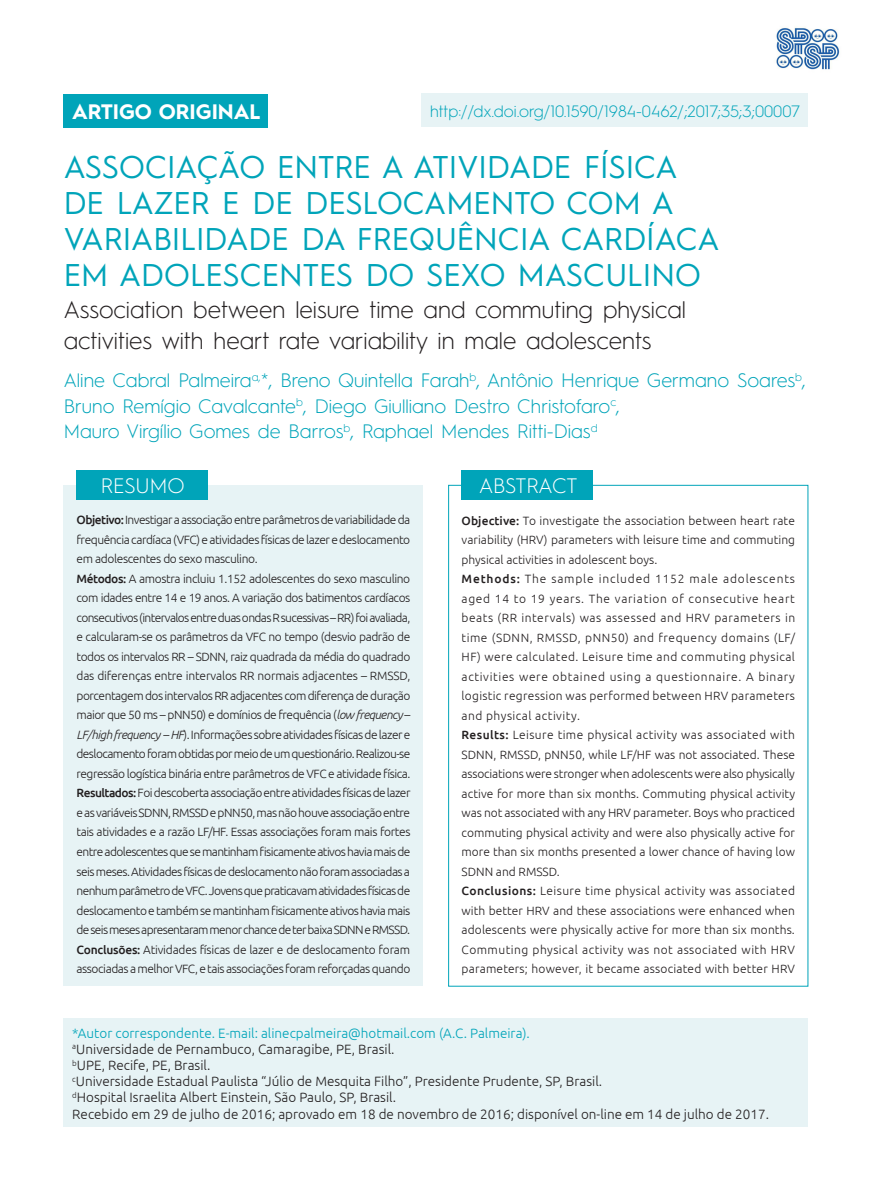
<style>
.page{position:relative;width:893px;height:1191px;background:#fff}
.page>*{position:absolute;margin:0;border:0;box-sizing:border-box;transform-origin:0 0}
.zp_Título_PT{font:31.5px/36px "Hurme Geometric Sans 1";color:#00a4b9}
.zp_Título_IN{font:300 24px/31.5px "Hurme Geometric Sans 1";color:#231f20}
.zp_Resumo_Abstract_t{font:300 21px "Hurme Geometric Sans 1";letter-spacing:-.005em;color:#fff}
.zp_seção{font:700 21px "Hurme Geometric Sans 1";color:#fff}
.zp_Autor{font:300 19.5px/25.5px "Hurme Geometric Sans 1";color:#00a4b9}
.zp_Doi{font:300 16.5px "Hurme Geometric Sans 1";color:#00a4b9}
.zp_Titulações{font:300 13.5px "Ubuntu";color:#231f20}
.zp_Autor_corresponde{font:300 13.5px "Ubuntu";color:#00a4b9}
.zp_Resumo_Abstract{font:300 12px/19.5px "Ubuntu";letter-spacing:-.02em;color:#231f20;text-align:justify}
.s1{font-weight:500}
.s2{font-style:italic}
</style>
<div class="page">
<div style="left:64px;top:485px;width:359px;height:500px;background:#e7f3f5"></div>
<div style="left:77px;top:470px;width:131px;height:30px;background:#00a4b9"></div>
<div style="left:462px;top:470px;width:131px;height:30px;background:#00a4b9"></div>
<div style="left:64px;top:1018px;width:744px;height:109px;background:#e7f3f5"></div>
<div style="left:64px;top:94px;width:204px;height:33px;background:#00a4b9"></div>
<div style="left:421px;top:94px;width:387px;height:33px;background:#e7f3f5"></div>
<img style="left:776px;top:27px;width:64px;height:43px">
<p class="zp_seção" style="left:72px;top:97px;width:190px">ARTIGO ORIGINAL</p>
<p class="zp_Doi" style="left:430px;top:100px;width:372px">http://dx.doi.org/10.1590/1984-0462/;2017;35;3;00007</p>
<p class="zp_Título_PT" style="left:64px;top:147px;width:657px">ASSOCIAÇÃO ENTRE A ATIVIDADE FÍSICA DE LAZER E DE DESLOCAMENTO COM A VARIABILIDADE DA FREQUÊNCIA CARDÍACA EM ADOLESCENTES DO SEXO MASCULINO</p>
<p class="zp_Título_IN" style="left:64px;top:292px;width:624px">Association between leisure time and commuting physical activities with heart rate variability in male adolescents</p>
<p class="zp_Autor" style="left:64px;top:366px;width:743px">Aline Cabral Palmeira<sup>a,</sup>*, Breno Quintella Farah<sup>b</sup>, Antônio Henrique Germano Soares<sup>b</sup>,<br>Bruno Remígio Cavalcante<sup>b</sup>, Diego Giulliano Destro Christofaro<sup>c</sup>,<br>Mauro Virgílio Gomes de Barros<sup>b</sup>, Raphael Mendes Ritti-Dias<sup>d</sup></p>
<p class="zp_Resumo_Abstract_t" style="left:101px;top:472px;width:85px">RESUMO</p>
<p class="zp_Resumo_Abstract_t" style="left:479px;top:472px;width:100px">ABSTRACT</p>
<p class="zp_Resumo_Abstract" style="left:77px;top:510px;width:335px"><span class="s1">Objetivo:</span> Investigar a associação entre parâmetros de variabilidade da frequência cardíaca (VFC) e atividades físicas de lazer e deslocamento em adolescentes do sexo masculino.</p>
<p class="zp_Resumo_Abstract" style="left:77px;top:568px;width:335px"><span class="s1">Métodos:</span> A amostra incluiu 1.152 adolescentes do sexo masculino com idades entre 14 e 19 anos. A variação dos batimentos cardíacos consecutivos (intervalos entre duas ondas R sucessivas – RR) foi avaliada, e calcularam-se os parâmetros da VFC no tempo (desvio padrão de todos os intervalos RR – SDNN, raiz quadrada da média do quadrado das diferenças entre intervalos RR normais adjacentes – RMSSD, porcentagem dos intervalos RR adjacentes com diferença de duração maior que 50 ms – pNN50) e domínios de frequência (<span class="s2">low frequency</span> – <span class="s2">LF/high frequency</span> – <span class="s2">HF</span>). Informações sobre atividades físicas de lazer e deslocamento foram obtidas por meio de um questionário. Realizou-se regressão logística binária entre parâmetros de VFC e atividade física.</p>
<p class="zp_Resumo_Abstract" style="left:77px;top:783px;width:335px"><span class="s1">Resultados:</span> Foi descoberta associação entre atividades físicas de lazer e as variáveis SDNN, RMSSD e pNN50, mas não houve associação entre tais atividades e a razão LF/HF. Essas associações foram mais fortes entre adolescentes que se mantinham fisicamente ativos havia mais de seis meses. Atividades físicas de deslocamento não foram associadas a nenhum parâmetro de VFC. Jovens que praticavam atividades físicas de deslocamento e também se mantinham fisicamente ativos havia mais de seis meses apresentaram menor chance de ter baixa SDNN e RMSSD.</p>
<p class="zp_Resumo_Abstract" style="left:77px;top:939px;width:335px"><span class="s1">Conclusões:</span> Atividades físicas de lazer e de deslocamento foram associadas a melhor VFC, e tais associações foram reforçadas quando</p>
<p class="zp_Resumo_Abstract" style="left:462px;top:510px;width:335px"><span class="s1">Objective:</span> To investigate the association between heart rate variability (HRV) parameters with leisure time and commuting physical activities in adolescent boys.</p>
<p class="zp_Resumo_Abstract" style="left:462px;top:569px;width:335px"><span class="s1">Methods:</span> The sample included 1152 male adolescents aged 14 to 19 years. The variation of consecutive heart beats (RR intervals) was assessed and HRV parameters in time (SDNN, RMSSD, pNN50) and frequency domains (LF/ HF) were calculated. Leisure time and commuting physical activities were obtained using a questionnaire. A binary logistic regression was performed between HRV parameters and physical activity.</p>
<p class="zp_Resumo_Abstract" style="left:462px;top:725px;width:335px"><span class="s1">Results:</span> Leisure time physical activity was associated with SDNN, RMSSD, pNN50, while LF/HF was not associated. These associations were stronger when adolescents were also physically active for more than six months. Commuting physical activity was not associated with any HRV parameter. Boys who practiced commuting physical activity and were also physically active for more than six months presented a lower chance of having low SDNN and RMSSD.</p>
<p class="zp_Resumo_Abstract" style="left:462px;top:881px;width:335px"><span class="s1">Conclusions:</span> Leisure time physical activity was associated with better HRV and these associations were enhanced when adolescents were physically active for more than six months.<br>Commuting physical activity was not associated with HRV parameters; however, it became associated with better HRV</p>
<p class="zp_Autor_corresponde" style="left:72px;top:1024px;width:459px">*Autor correspondente. E-mail: alinecpalmeira@hotmail.com (A.C. Palmeira).</p>
<p class="zp_Titulações" style="left:72px;top:1041px;width:324px"><sup>a</sup>Universidade de Pernambuco, Camaragibe, PE, Brasil.</p>
<p class="zp_Titulações" style="left:72px;top:1057px;width:140px"><sup>b</sup>UPE, Recife, PE, Brasil.</p>
<p class="zp_Titulações" style="left:72px;top:1073px;width:531px"><sup>c</sup>Universidade Estadual Paulista “Júlio de Mesquita Filho”, Presidente Prudente, SP, Brasil.</p>
<p class="zp_Titulações" style="left:72px;top:1089px;width:325px"><sup>d</sup>Hospital Israelita Albert Einstein, São Paulo, SP, Brasil.</p>
<p class="zp_Titulações" style="left:72px;top:1105px;width:698px">Recebido em 29 de julho de 2016; aprovado em 18 de novembro de 2016; disponível on-line em 14 de julho de 2017.</p>
</div>
